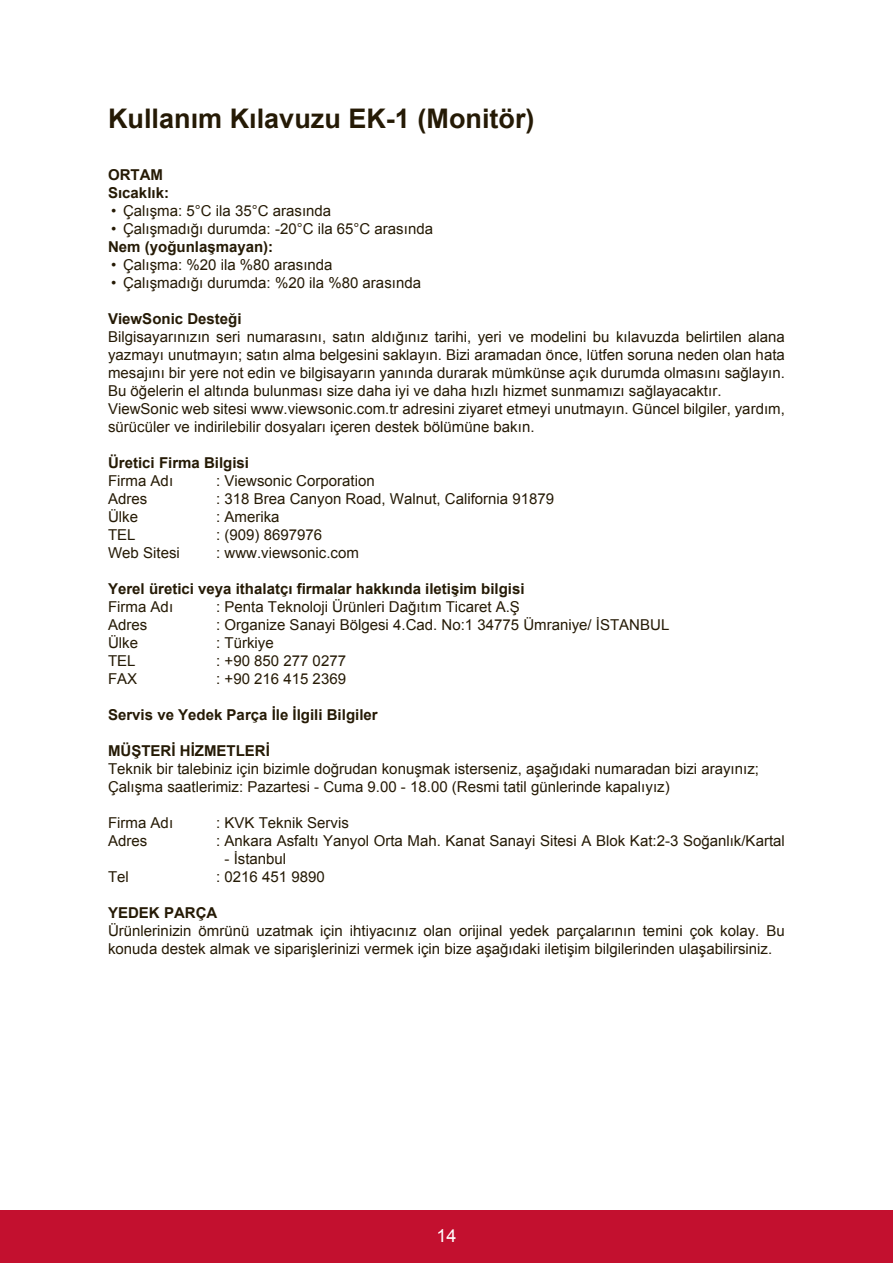
<style>
.page{position:relative;width:893px;height:1263px;background:#fff}
.page>*{position:absolute;margin:0;border:0;box-sizing:border-box;transform-origin:0 0}
.t1{font:700 27px "Arial";color:#251a05}
.t2{font:18px "Arial";color:#fff}
.t3{font:15px/18px "Arial";color:#251a05}
.t4{font:700 15px/18px "Arial";color:#251a05}
</style>
<div class="page">
<div style="left:0;top:1210px;width:892px;height:53px;background:#c3102f"></div>
<h1 class="t1" style="left:108px;top:100px;width:428px">Kullanım Kılavuzu EK-1 (Monitör)</h1>
<p class="t4" style="left:108px;top:166px;width:62px">ORTAM<br>Sıcaklık:</p>
<p class="t3" style="left:111px;top:202px;width:221px">• Çalışma: 5°C ila 35°C arasında</p>
<p class="t3" style="left:111px;top:220px;width:323px">• Çalışmadığı durumda: -20°C ila 65°C arasında</p>
<p class="t4" style="left:108px;top:238px;width:167px">Nem (yoğunlaşmayan):</p>
<p class="t3" style="left:111px;top:256px;width:223px">• Çalışma: %20 ila %80 arasında</p>
<p class="t3" style="left:111px;top:274px;width:311px">• Çalışmadığı durumda: %20 ila %80 arasında</p>
<p class="t4" style="left:108px;top:310px;width:135px">ViewSonic Desteği</p>
<p class="t3" style="left:108px;top:328px;width:678px">Bilgisayarınızın seri numarasını, satın aldığınız tarihi, yeri ve modelini bu kılavuzda belirtilen alana yazmayı unutmayın; satın alma belgesini saklayın. Bizi aramadan önce, lütfen soruna neden olan hata mesajını bir yere not edin ve bilgisayarın yanında durarak mümkünse açık durumda olmasını sağlayın.<br>Bu öğelerin el altında bulunması size daha iyi ve daha hızlı hizmet sunmamızı sağlayacaktır.<br>ViewSonic web sitesi www.viewsonic.com.tr adresini ziyaret etmeyi unutmayın. Güncel bilgiler, yardım, sürücüler ve indirilebilir dosyaları içeren destek bölümüne bakın.</p>
<p class="t4" style="left:108px;top:454px;width:142px">Üretici Firma Bilgisi</p>
<p class="t3" style="left:108px;top:472px;width:67px">Firma Adı</p>
<p class="t3" style="left:216px;top:472px;width:160px">: Viewsonic Corporation</p>
<p class="t3" style="left:108px;top:490px;width:41px">Adres</p>
<p class="t3" style="left:216px;top:490px;width:339px">: 318 Brea Canyon Road, Walnut, California 91879</p>
<p class="t3" style="left:108px;top:508px;width:31px">Ülke</p>
<p class="t3" style="left:216px;top:508px;width:65px">: Amerika</p>
<p class="t3" style="left:108px;top:526px;width:29px">TEL</p>
<p class="t3" style="left:216px;top:526px;width:107px">: (909) 8697976</p>
<p class="t3" style="left:108px;top:544px;width:73px">Web Sitesi</p>
<p class="t3" style="left:216px;top:544px;width:144px">: www.viewsonic.com</p>
<p class="t4" style="left:108px;top:580px;width:418px">Yerel üretici veya ithalatçı firmalar hakkında iletişim bilgisi</p>
<p class="t3" style="left:108px;top:598px;width:67px">Firma Adı</p>
<p class="t3" style="left:216px;top:598px;width:305px">: Penta Teknoloji Ürünleri Dağıtım Ticaret A.Ş</p>
<p class="t3" style="left:108px;top:616px;width:41px">Adres</p>
<p class="t3" style="left:216px;top:616px;width:454px">: Organize Sanayi Bölgesi 4.Cad. No:1 34775 Ümraniye/ İSTANBUL</p>
<p class="t3" style="left:108px;top:634px;width:31px">Ülke</p>
<p class="t3" style="left:216px;top:634px;width:59px">: Türkiye</p>
<p class="t3" style="left:108px;top:652px;width:29px">TEL</p>
<p class="t3" style="left:216px;top:652px;width:131px">: +90 850 277 0277</p>
<p class="t3" style="left:108px;top:670px;width:31px">FAX</p>
<p class="t3" style="left:216px;top:670px;width:131px">: +90 216 415 2369</p>
<p class="t4" style="left:108px;top:706px;width:271px">Servis ve Yedek Parça İle İlgili Bilgiler</p>
<p class="t4" style="left:108px;top:742px;width:163px">MÜŞTERİ HİZMETLERİ</p>
<p class="t3" style="left:108px;top:760px;width:652px">Teknik bir talebiniz için bizimle doğrudan konuşmak isterseniz, aşağıdaki numaradan bizi arayınız;<br>Çalışma saatlerimiz: Pazartesi - Cuma 9.00 - 18.00 (Resmi tatil günlerinde kapalıyız)</p>
<p class="t3" style="left:108px;top:814px;width:67px">Firma Adı</p>
<p class="t3" style="left:216px;top:814px;width:134px">: KVK Teknik Servis</p>
<p class="t3" style="left:108px;top:832px;width:41px">Adres</p>
<p class="t3" style="left:216px;top:832px;width:570px">: Ankara Asfaltı Yanyol Orta Mah. Kanat Sanayi Sitesi A Blok Kat:2-3 Soğanlık/Kartal</p>
<p class="t3" style="left:224px;top:850px;width:63px">- İstanbul</p>
<p class="t3" style="left:108px;top:868px;width:22px">Tel</p>
<p class="t3" style="left:216px;top:868px;width:110px">: 0216 451 9890</p>
<p class="t4" style="left:108px;top:904px;width:111px">YEDEK PARÇA</p>
<p class="t3" style="left:108px;top:922px;width:678px">Ürünlerinizin ömrünü uzatmak için ihtiyacınız olan orijinal yedek parçalarının temini çok kolay. Bu konuda destek almak ve siparişlerinizi vermek için bize aşağıdaki iletişim bilgilerinden ulaşabilirsiniz.</p>
<p class="t2" style="left:436px;top:1223px;width:22px">14</p>
</div>
